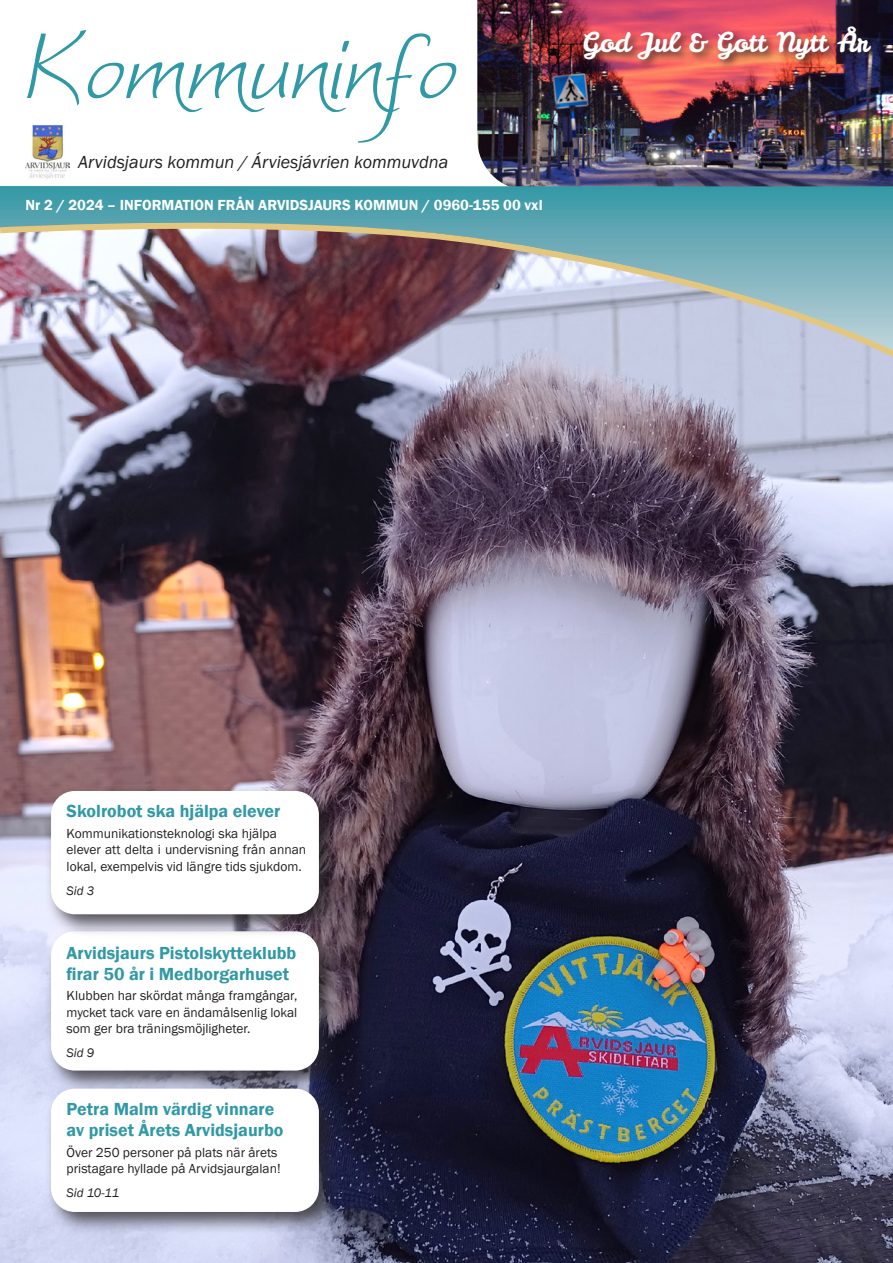
<style>
.page{position:relative;width:893px;height:1263px;background:#fff}
.page>*{position:absolute;margin:0;border:0;box-sizing:border-box;transform-origin:0 0}
.t1{font:27px "Leckerli One";color:#fff}
.t2{font:600 18px "Franklin Gothic";color:#3199a6}
.t3{font:italic 18px "Franklin Gothic";color:#231f20}
.t4{font:600 15px "Franklin Gothic";color:#fff}
.t5{font:13.5px/16.2px "Franklin Gothic";color:#231f20}
.t6{font:italic 12.75px "Franklin Gothic";color:#231f20}
</style>
<div class="page">
<img style="left:0;top:369px;width:893px;height:894px">
<img style="left:477px;top:0;width:416px;height:186px">
<svg style="left:0;top:186px;width:893px;height:28px;background:#409ca9"></svg>
<svg style="left:0;top:214px;width:893px;height:155px;background:#9698a4"></svg>
<svg style="left:27px;top:30px;width:429px;height:113px"></svg>
<div style="left:45px;top:925px;width:297px;height:168px;background:#231f20;opacity:.75"></div>
<div style="left:54px;top:934px;width:262px;height:133px;background:#fff;border-radius:21px"></div>
<div style="left:51px;top:931px;width:268px;height:139px;border:6px solid #fff;border-radius:21px"></div>
<div style="left:45px;top:1083px;width:297px;height:151px;background:#231f20;opacity:.75"></div>
<div style="left:54px;top:1091px;width:262px;height:118px;background:#fff;border-radius:21px"></div>
<div style="left:51px;top:1089px;width:268px;height:123px;border:6px solid #fff;border-radius:21px"></div>
<img style="left:26px;top:126px;width:44px;height:53px">
<div style="left:45px;top:785px;width:297px;height:152px;background:#231f20;opacity:.75"></div>
<div style="left:54px;top:794px;width:262px;height:117px;background:#fff;border-radius:21px"></div>
<div style="left:51px;top:791px;width:268px;height:123px;border:6px solid #fff;border-radius:21px"></div>
<div style="left:581px;top:23px;width:301px;height:47px;background:#231f20;opacity:.75"></div>
<p class="t3" style="left:78px;top:151px;width:372px">Arvidsjaurs kommun / Árviesjávrien kommuvdna</p>
<p class="t4" style="left:26px;top:195px;width:519px">Nr 2 / 2024 – INFORMATION FRÅN ARVIDSJAURS KOMMUN / 0960-155 00 vxl</p>
<p class="t1" style="left:582px;top:24px;width:288px">God Jul &amp; Gott Nytt År</p>
<p class="t2" style="left:67px;top:800px;width:215px">Skolrobot ska hjälpa elever</p>
<p class="t5" style="left:67px;top:826px;width:212px">Kommunikationsteknologi ska hjälpa</p>
<p class="t5" style="left:67px;top:842px;width:241px">elever att delta i undervisning från annan lokal, exempelvis vid längre tids sjukdom.</p>
<p class="t6" style="left:67px;top:882px;width:29px">Sid 3</p>
<p class="t2" style="left:67px;top:942px;width:231px">Arvidsjaurs Pistolskytteklubb</p>
<p class="t2" style="left:67px;top:963px;width:224px">firar 50 år i Medborgarhuset</p>
<p class="t5" style="left:67px;top:988px;width:232px">Klubben har skördat många framgångar,</p>
<p class="t5" style="left:67px;top:1004px;width:232px">mycket tack vare en ändamålsenlig lokal</p>
<p class="t5" style="left:67px;top:1020px;width:185px">som ger bra träningsmöjligheter.</p>
<p class="t6" style="left:67px;top:1045px;width:29px">Sid 9</p>
<p class="t2" style="left:67px;top:1098px;width:209px">Petra Malm värdig vinnare</p>
<p class="t2" style="left:67px;top:1119px;width:218px">av priset Årets Arvidsjaurbo</p>
<p class="t5" style="left:67px;top:1144px;width:212px">Över 250 personer på plats när årets</p>
<p class="t5" style="left:67px;top:1161px;width:216px">pristagare hyllade på Arvidsjaurgalan!</p>
<p class="t6" style="left:67px;top:1185px;width:54px">Sid 10-11</p>
</div>
